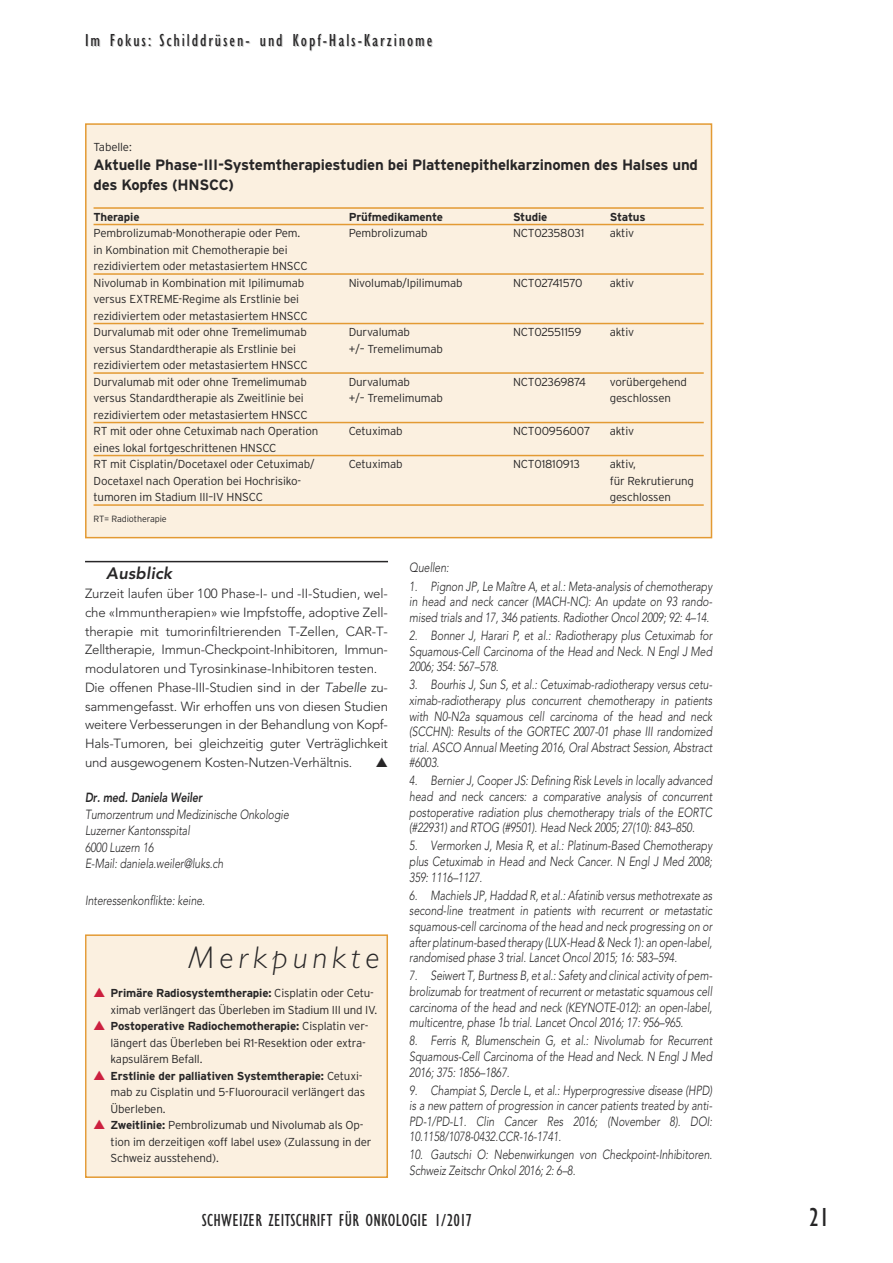
<style>
.page{position:relative;width:893px;height:1263px;background:#fff}
.page>*{position:absolute;margin:0;border:0;box-sizing:border-box;transform-origin:0 0}
.t1{font:italic 300 31.5px "Gill Sans";letter-spacing:.165em;color:#272627}
.t2{font:condensed 27px "Gill Sans";color:#272627}
.t3{font:condensed 18px "Gill Sans";letter-spacing:.11em;color:#272627}
.t4{font:condensed 18px "Gill Sans";letter-spacing:.015em;color:#272627}
.t5{font:italic 800 16.5px "Avenir";letter-spacing:.01em;color:#272627}
.t6{font:700 15px/19.5px "Interstate";letter-spacing:-.015em;color:#272627}
.t7{font:italic 300 13.2px/15.6px "Avenir";letter-spacing:-.005em;color:#272627;text-align:justify;scale:.8 1}
.t8{font:300 13.2px/18.8px "Avenir";letter-spacing:-.015em;color:#272627}
.t9{font:italic 800 13.2px "Avenir";letter-spacing:-.005em;color:#272627;scale:.8 1}
.t10{font:300 11.55px/16.5px "Interstate";letter-spacing:-.015em;color:#272627}
.t11{font:700 11.55px "Interstate";letter-spacing:-.015em;color:#272627}
.t12{font:300 9px "Interstate";letter-spacing:-.015em;color:#272627}
.s1{font-style:italic}
.s2{color:#cc203f}
.s3{font-weight:700}
</style>
<div class="page">
<hr style="left:85px;top:561px;width:303px;height:1px;background:#272627">
<div style="left:87px;top:936px;width:299px;height:240px;background:#fbf0e0"></div>
<div style="left:85px;top:934px;width:303px;height:244px;border:2px solid #e39a33"></div>
<div style="left:87px;top:125px;width:624px;height:412px;background:#fbf0e0"></div>
<div style="left:85px;top:123px;width:627px;height:415px;border:2px solid #e39a33"></div>
<hr style="left:94px;top:207px;width:610px;height:2px;background:#e39a33">
<hr style="left:94px;top:224px;width:610px;height:1px;background:#e39a33">
<hr style="left:94px;top:273px;width:610px;height:2px;background:#e39a33">
<hr style="left:94px;top:323px;width:610px;height:1px;background:#e39a33">
<hr style="left:94px;top:372px;width:610px;height:2px;background:#e39a33">
<hr style="left:94px;top:422px;width:610px;height:1px;background:#e39a33">
<hr style="left:94px;top:455px;width:610px;height:1px;background:#e39a33">
<hr style="left:94px;top:504px;width:610px;height:2px;background:#e39a33">
<h3 class="t3" style="left:85px;top:33px;width:349px">Im Fokus: Schilddrüsen- und Kopf-Hals-Karzinome</h3>
<p class="t10" style="left:94px;top:139px;width:40px">Tabelle:</p>
<p class="t6" style="left:94px;top:155px;width:606px">Aktuelle Phase-III-Systemtherapiestudien bei Plattenepithelkarzinomen des Halses und des Kopfes (HNSCC)</p>
<p class="t11" style="left:94px;top:210px;width:48px">Therapie</p>
<p class="t11" style="left:349px;top:210px;width:96px">Prüfmedikamente</p>
<p class="t11" style="left:513px;top:210px;width:36px">Studie</p>
<p class="t11" style="left:610px;top:210px;width:37px">Status</p>
<p class="t10" style="left:94px;top:225px;width:208px">Pembrolizumab-Monotherapie oder Pem.</p>
<p class="t10" style="left:349px;top:225px;width:80px">Pembrolizumab</p>
<p class="t10" style="left:513px;top:225px;width:73px">NCT02358031</p>
<p class="t10" style="left:610px;top:225px;width:26px">aktiv</p>
<p class="t10" style="left:94px;top:242px;width:216px">in Kombination mit Chemotherapie bei rezidiviertem oder metastasiertem HNSCC<br>Nivolumab in Kombination mit Ipilimumab</p>
<p class="t10" style="left:349px;top:275px;width:115px">Nivolumab/Ipilimumab</p>
<p class="t10" style="left:513px;top:275px;width:71px">NCT02741570</p>
<p class="t10" style="left:610px;top:275px;width:26px">aktiv</p>
<p class="t10" style="left:94px;top:291px;width:216px">versus EXTREME-Regime als Erstlinie bei rezidiviertem oder metastasiertem HNSCC<br>Durvalumab mit oder ohne Tremelimumab</p>
<p class="t10" style="left:349px;top:324px;width:63px">Durvalumab</p>
<p class="t10" style="left:513px;top:324px;width:70px">NCT02551159</p>
<p class="t10" style="left:610px;top:324px;width:26px">aktiv</p>
<p class="t10" style="left:94px;top:341px;width:204px">versus Standardtherapie als Erstlinie bei</p>
<p class="t10" style="left:349px;top:341px;width:96px">+/– Tremelimumab</p>
<p class="t10" style="left:94px;top:357px;width:216px">rezidiviertem oder metastasiertem HNSCC<br>Durvalumab mit oder ohne Tremelimumab</p>
<p class="t10" style="left:349px;top:374px;width:63px">Durvalumab</p>
<p class="t10" style="left:513px;top:374px;width:75px">NCT02369874</p>
<p class="t10" style="left:610px;top:374px;width:79px">vorübergehend</p>
<p class="t10" style="left:94px;top:390px;width:212px">versus Standardtherapie als Zweitlinie bei</p>
<p class="t10" style="left:349px;top:390px;width:96px">+/– Tremelimumab</p>
<p class="t10" style="left:610px;top:390px;width:63px">geschlossen</p>
<p class="t10" style="left:94px;top:407px;width:226px">rezidiviertem oder metastasiertem HNSCC<br>RT mit oder ohne Cetuximab nach Operation</p>
<p class="t10" style="left:349px;top:423px;width:55px">Cetuximab</p>
<p class="t10" style="left:513px;top:423px;width:79px">NCT00956007</p>
<p class="t10" style="left:610px;top:423px;width:26px">aktiv</p>
<p class="t10" style="left:94px;top:440px;width:223px">eines lokal fortgeschrittenen HNSCC<br>RT mit Cisplatin/Docetaxel oder Cetuximab/</p>
<p class="t10" style="left:349px;top:456px;width:55px">Cetuximab</p>
<p class="t10" style="left:513px;top:456px;width:69px">NCT01810913</p>
<p class="t10" style="left:610px;top:456px;width:28px">aktiv,</p>
<p class="t10" style="left:94px;top:473px;width:209px">Docetaxel nach Operation bei Hochrisiko-</p>
<p class="t10" style="left:610px;top:473px;width:86px">für Rekrutierung</p>
<p class="t10" style="left:94px;top:489px;width:171px">tumoren im Stadium III–IV HNSCC</p>
<p class="t10" style="left:610px;top:489px;width:63px">geschlossen</p>
<p class="t12" style="left:94px;top:514px;width:75px">RT= Radiotherapie</p>
<p class="t5" style="left:106px;top:564px;width:67px">Ausblick</p>
<p class="t8" style="left:85px;top:584px;width:304px">Zurzeit laufen über 100 Phase-I- und -II-Studien, wel&shy;che «Immuntherapien» wie Impfstoffe, adoptive Zell&shy;therapie mit tumorinfiltrierenden T-Zellen, CAR-T-Zelltherapie, Immun-Checkpoint-Inhibitoren, Immun&shy;modulatoren und Tyrosinkinase-Inhibitoren testen.<br>Die offenen Phase-III-Studien sind in der <span class="s1">Tabelle</span> zu&shy;sammengefasst. Wir erhoffen uns von diesen Studien weitere Verbesserungen in der Behandlung von Kopf-Hals-Tumoren, bei gleichzeitig guter Verträglichkeit und ausgewogenem Kosten-Nutzen-Verhältnis.</p>
<p class="t9" style="left:85px;top:790px;width:148px">Dr. med. Daniela Weiler</p>
<p class="t7" style="left:85px;top:806px;width:256px;line-height:16.5px;text-align:left">Tumorzentrum und Medizinische Onkologie<br>Luzerner Kantonsspital<br>6000 Luzern 16<br>E-Mail: daniela.weiler@luks.ch</p>
<p class="t7" style="left:85px;top:892px;width:152px">Interessenkonflikte: keine.</p>
<h1 class="t1" style="left:189px;top:945px;width:192px">Merkpunkte</h1>
<p class="t10" style="left:94px;top:985px;width:285px;text-align:right"><span class="s2">▲</span> <span class="s3">Primäre Radiosystemtherapie:</span> Cisplatin oder Cetu&shy;ximab verlängert das Überleben im Stadium III und IV.</p>
<p class="t10" style="left:111px;top:1018px;width:260px;text-indent:-17px"><span class="s2">▲</span> <span class="s3">Postoperative Radiochemotherapie:</span> Cisplatin ver&shy;längert das Überleben bei R1-Resektion oder extra&shy;kapsulärem Befall.</p>
<p class="t10" style="left:111px;top:1067px;width:256px;text-indent:-17px"><span class="s2">▲</span> <span class="s3">Erstlinie der palliativen Systemtherapie:</span> Cetuxi&shy;mab zu Cisplatin und 5-Fluorouracil verlängert das<br>Überleben.</p>
<p class="t10" style="left:111px;top:1117px;width:262px;text-indent:-17px"><span class="s2">▲</span> <span class="s3">Zweitlinie:</span> Pembrolizumab und Nivolumab als Op&shy;tion im derzeitigen «off label use» (Zulassung in der<br>Schweiz ausstehend).</p>
<p class="t7" style="left:409px;top:560px;width:51px">Quellen:</p>
<p class="t7" style="left:409px;top:578px;width:380px">1. Pignon JP, Le Maître A, et al.: Meta-analysis of chemotherapy in head and neck cancer (MACH-NC): An update on 93 rando&shy;mised trials and 17, 346 patients. Radiother Oncol 2009; 92: 4–14.</p>
<p class="t7" style="left:409px;top:628px;width:380px">2. Bonner J, Harari P, et al.: Radiotherapy plus Cetuximab for Squamous-Cell Carcinoma of the Head and Neck. N Engl J Med 2006; 354: 567–578.</p>
<p class="t7" style="left:409px;top:677px;width:380px">3. Bourhis J, Sun S, et al.: Cetuximab-radiotherapy versus cetu&shy;ximab-radiotherapy plus concurrent chemotherapy in patients with N0-N2a squamous cell carcinoma of the head and neck (SCCHN): Results of the GORTEC 2007-01 phase III randomized trial. ASCO Annual Meeting 2016, Oral Abstract Session, Abstract #6003.</p>
<p class="t7" style="left:409px;top:773px;width:380px">4. Bernier J, Cooper JS: Defining Risk Levels in locally advanced head and neck cancers: a comparative analysis of concurrent postoperative radiation plus chemotherapy trials of the EORTC (#22931) and RTOG (#9501). Head Neck 2005; 27(10): 843–850.</p>
<p class="t7" style="left:409px;top:838px;width:380px">5. Vermorken J, Mesia R, et al.: Platinum-Based Chemotherapy plus Cetuximab in Head and Neck Cancer. N Engl J Med 2008; 359: 1116–1127.</p>
<p class="t7" style="left:409px;top:887px;width:380px">6. Machiels JP, Haddad R, et al.: Afatinib versus methotrexate as second-line treatment in patients with recurrent or metastatic squamous-cell carcinoma of the head and neck progressing on or after platinum-based therapy (LUX-Head &amp; Neck 1): an open-label, randomised phase 3 trial. Lancet Oncol 2015; 16: 583–594.</p>
<p class="t7" style="left:409px;top:968px;width:380px">7. Seiwert T, Burtness B, et al.: Safety and clinical activity of pem&shy;brolizumab for treatment of recurrent or metastatic squamous cell carcinoma of the head and neck (KEYNOTE-012): an open-label, multicentre, phase 1b trial. Lancet Oncol 2016; 17: 956–965.</p>
<p class="t7" style="left:409px;top:1033px;width:380px">8. Ferris R, Blumenschein G, et al.: Nivolumab for Recurrent Squamous-Cell Carcinoma of the Head and Neck. N Engl J Med 2016; 375: 1856–1867.</p>
<p class="t7" style="left:409px;top:1082px;width:380px">9. Champiat S, Dercle L, et al.: Hyperprogressive disease (HPD) is a new pattern of progression in cancer patients treated by anti-PD-1/PD-L1. Clin Cancer Res 2016; (November 8). DOI:<br>10.1158/1078-0432.CCR-16-1741.</p>
<p class="t7" style="left:409px;top:1147px;width:380px">10. Gautschi O: Nebenwirkungen von Checkpoint-Inhibitoren.<br>Schweiz Zeitschr Onkol 2016; 2: 6–8.</p>
<h3 class="t4" style="left:202px;top:1213px;width:271px">SCHWEIZER ZEITSCHRIFT FÜR ONKOLOGIE 1/2017</h3>
<h2 class="t2" style="left:809px;top:1207px;width:22px">21</h2>
</div>
